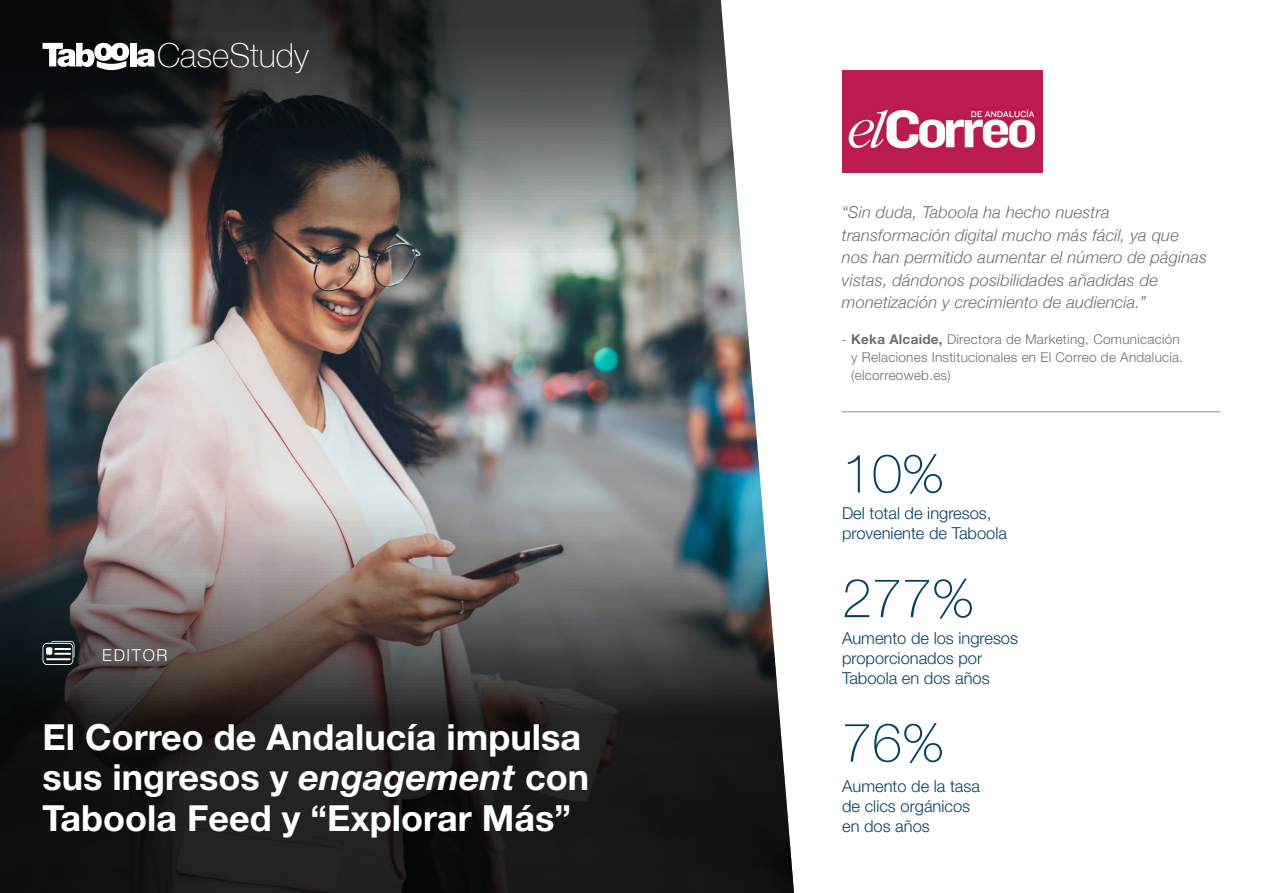
<style>
.page{position:relative;width:1263px;height:893px;background:#fff}
.page>*{position:absolute;margin:0;border:0;box-sizing:border-box;transform-origin:0 0}
.t1{font:100 54px "Helvetica Neue LT Std";color:#064163}
.t2{font:700 36px/40.5px "Helvetica Neue LT Std";color:#fff}
.t3{font:100 33px "Helvetica Neue";color:#fff}
.t4{font:italic 300 16.5px/22.5px "Helvetica Neue";letter-spacing:.01em;color:#6d6e71}
.t5{font:300 16.5px/19.8px "Helvetica Neue LT Std";color:#064163}
.t6{font:300 16.5px "Helvetica Neue LT Std";letter-spacing:.1em;color:#fff}
.t7{font:300 13.5px/18px "Helvetica Neue LT Std";letter-spacing:.02em;color:#6d6e71}
.s1{font-style:italic}
.s2{font-weight:700}
</style>
<div class="page">
<img style="left:0;top:0;width:794px;height:893px">
<div style="left:130px;top:43px;width:6px;height:23px;background:#fff"></div>
<svg style="left:137px;top:49px;width:18px;height:18px"></svg>
<svg style="left:43px;top:43px;width:86px;height:27px"></svg>
<hr style="left:842px;top:411px;width:378px;height:1px;background:#000">
<img style="left:842px;top:71px;width:201px;height:101px">
<svg style="left:43px;top:641px;width:31px;height:24px"></svg>
<h3 class="t3" style="left:157px;top:30px;width:153px">CaseStudy</h3>
<p class="t6" style="left:102px;top:645px;width:67px">EDITOR</p>
<h2 class="t2" style="left:43px;top:716px;width:548px">El Correo de Andalucía impulsa sus ingresos y <span class="s1">engagement</span> con<br>Taboola Feed y “Explorar Más”</h2>
<p class="t4" style="left:842px;top:200px;width:367px">“Sin duda, Taboola ha hecho nuestra transformación digital mucho más fácil, ya que nos han permitido aumentar el número de páginas vistas, dándonos posibilidades añadidas de monetización y crecimiento de audiencia.”</p>
<p class="t7" style="left:851px;top:330px;width:333px;text-indent:-9px">- <span class="s2">Keka Alcaide,</span> Directora de Marketing, Comunicación y Relaciones Institucionales en El Correo de Andalucía. (elcorreoweb.es)</p>
<h1 class="t1" style="left:842px;top:442px;width:104px">10%</h1>
<p class="t5" style="left:842px;top:503px;width:167px">Del total de ingresos, proveniente de Taboola</p>
<h1 class="t1" style="left:842px;top:567px;width:134px">277%</h1>
<p class="t5" style="left:842px;top:628px;width:178px">Aumento de los ingresos proporcionados por<br>Taboola en dos años</p>
<h1 class="t1" style="left:842px;top:711px;width:104px">76%</h1>
<p class="t5" style="left:842px;top:776px;width:139px">Aumento de la tasa de clics orgánicos en dos años</p>
</div>
